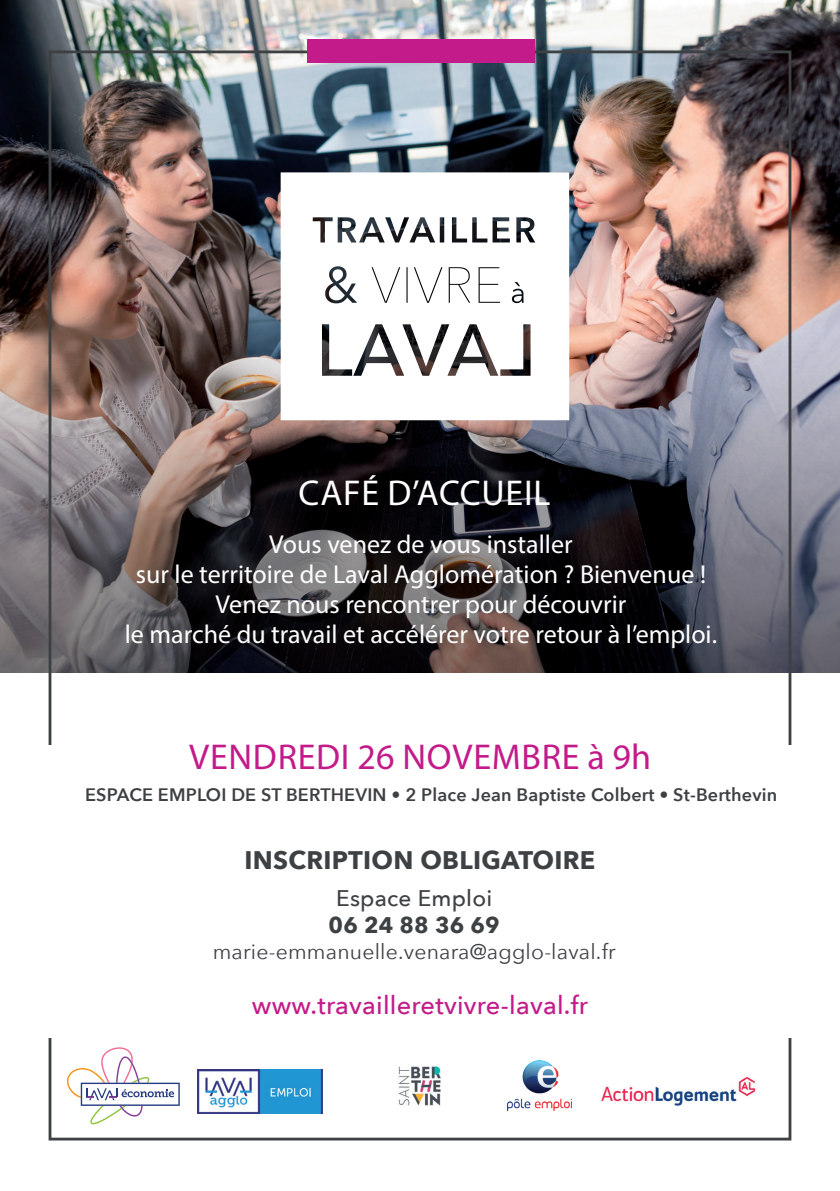
<style>
.page{position:relative;width:840px;height:1191px;background:#fff}
.page>*{position:absolute;margin:0;border:0;box-sizing:border-box;transform-origin:0 0}
.t1{font:36px "Myriad Pro";letter-spacing:.02em;color:#c31b8a}
.t2{font:36px "Myriad Pro";letter-spacing:.02em;color:#fff}
.t3{font:26px/30px "Myriad Pro";color:#fff;text-align:center}
.t4{font:500 25.4px "Avenir Next";letter-spacing:.01em;color:#c31b8a}
.t5{font:700 25.4px "Avenir Next";letter-spacing:.01em;color:#3e4144}
.t6{font:500 22.6px "Avenir Next";letter-spacing:.01em;color:#3e4144}
.t7{font:700 22.6px "Avenir Next";letter-spacing:.01em;color:#3e4144}
.t8{font:21.2px "Avenir Next";letter-spacing:.01em;color:#3e4144}
.t9{font:600 18px "Avenir Next";letter-spacing:.01em;color:#3e4144}
</style>
<div class="page">
<img style="left:0;top:0;width:839px;height:672px">
<svg style="left:280px;top:172px;width:289px;height:248px"></svg>
<div style="left:307px;top:39px;width:228px;height:24px;background:#c31b8a"></div>
<svg style="left:67px;top:1047px;width:113px;height:77px"></svg>
<img style="left:601px;top:1077px;width:155px;height:29px">
<img style="left:507px;top:1060px;width:64px;height:50px">
<img style="left:197px;top:1069px;width:125px;height:44px">
<img style="left:398px;top:1066px;width:43px;height:40px">
<h1 class="t2" style="left:298px;top:470px;width:253px">CAFÉ D’ACCUEIL</h1>
<p class="t3" style="left:125px;top:529px;width:593px">Vous venez de vous installer<br>sur le territoire de Laval Agglomération ? Bienvenue !<br>Venez nous rencontrer pour découvrir<br>le marché du travail et accélérer votre retour à l’emploi.</p>
<h1 class="t1" style="left:189px;top:734px;width:463px">VENDREDI 26 NOVEMBRE à 9h</h1>
<p class="t9" style="left:85px;top:779px;width:693px">ESPACE EMPLOI DE ST BERTHEVIN • 2 Place Jean Baptiste Colbert • St-Berthevin</p>
<p class="t5" style="left:244px;top:838px;width:352px">INSCRIPTION OBLIGATOIRE</p>
<p class="t6" style="left:336px;top:879px;width:157px">Espace Emploi</p>
<p class="t7" style="left:328px;top:905px;width:173px">06 24 88 36 69</p>
<p class="t8" style="left:212px;top:933px;width:404px">marie-emmanuelle.venara@agglo-laval.fr</p>
<p class="t4" style="left:252px;top:984px;width:337px">www.travailleretvivre-laval.fr</p>
</div>
